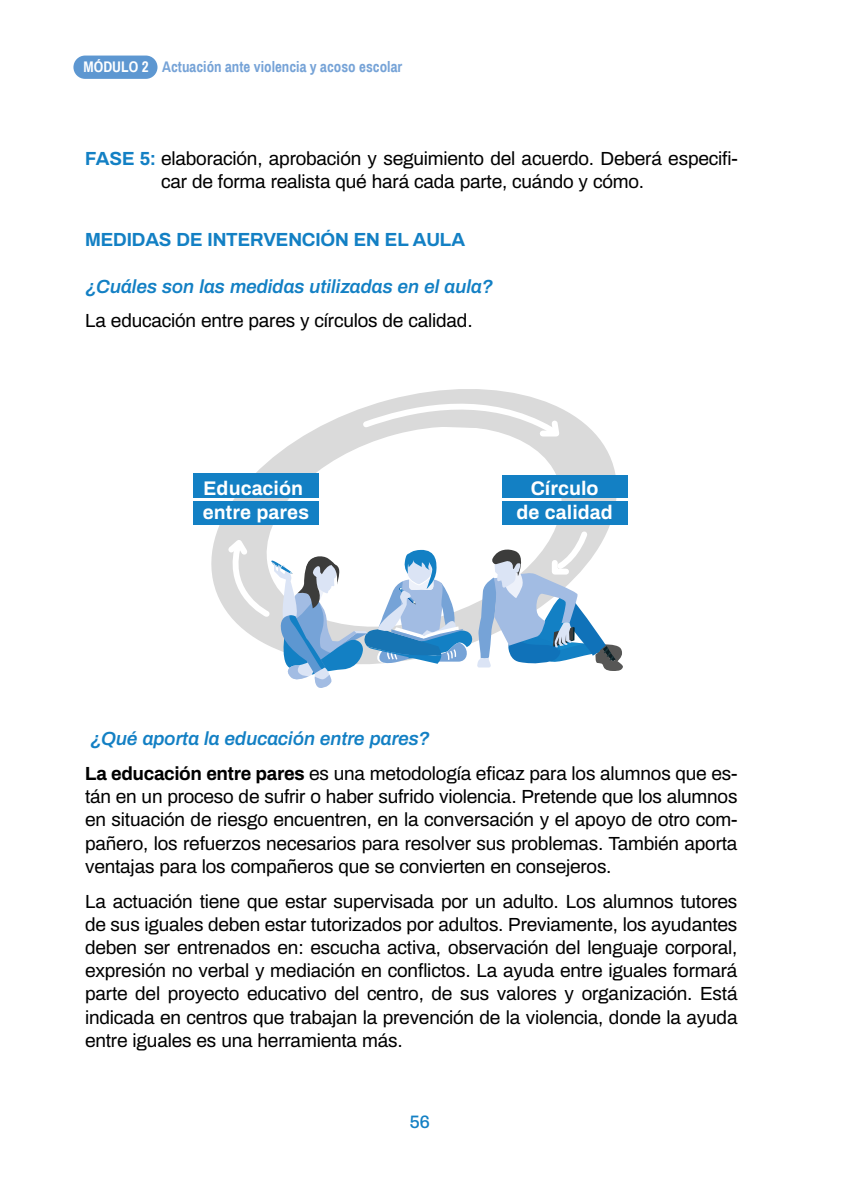
<style>
.page{position:relative;width:851px;height:1191px;background:#fff}
.page>*{position:absolute;margin:0;border:0;box-sizing:border-box;transform-origin:0 0}
.t1{font:700 19.8px/23.6px "Archivo";color:#fff;text-align:center}
.t2{font:19px/23.2px "Archivo";letter-spacing:-.01em;color:#000}
.t3{font:italic 600 19px "Archivo";letter-spacing:-.01em;color:#1380c4}
.t4{font:700 19px "Archivo";letter-spacing:-.01em;color:#1380c4}
.t5{font:500 18px "Archivo";color:#1380c4}
.t6{font:700 15px "Archivo Narrow";color:#76a3d7}
.s1{color:#fff}
.s2{font-weight:700;color:#1380c4}
.s3{font-weight:600;font-style:italic;color:#1380c4}
.s4{font-weight:700}
</style>
<div class="page">
<div style="left:73px;top:56px;width:84px;height:23px;background:#5d97d1;border-radius:12px"></div>
<svg style="left:211px;top:389px;width:417px;height:217px"></svg>
<div style="left:501px;top:475px;width:126px;height:23px;background:#1380c4"></div>
<div style="left:501px;top:501px;width:126px;height:24px;background:#1380c4"></div>
<div style="left:193px;top:473px;width:126px;height:25px;background:#1380c4"></div>
<div style="left:193px;top:501px;width:126px;height:24px;background:#1380c4"></div>
<svg style="left:358px;top:394px;width:205px;height:45px"></svg>
<svg style="left:223px;top:528px;width:400px;height:159px"></svg>
<p class="t6" style="left:84px;top:56px;width:320px"><span class="s1">MÓDULO 2</span> Actuación ante violencia y acoso escolar</p>
<p class="t2" style="left:161px;top:145px;width:578px;text-indent:-76px"><span class="s2">FASE 5:</span> elaboración, aprobación y seguimiento del acuerdo. Deberá especifi&shy;car de forma realista qué hará cada parte, cuándo y cómo.</p>
<p class="t4" style="left:85px;top:225px;width:381px">MEDIDAS DE INTERVENCIÓN EN EL AULA</p>
<p class="t3" style="left:85px;top:272px;width:409px">¿Cuáles son las medidas utilizadas en el aula?</p>
<p class="t2" style="left:85px;top:308px;width:389px">La educación entre pares y círculos de calidad.</p>
<p class="t1" style="left:203px;top:475px;width:108px;text-align:left">Educación entre pares</p>
<p class="t1" style="left:516px;top:475px;width:98px">Círculo<br>de calidad</p>
<p class="t2" style="left:85px;top:720px;width:653px;line-height:34.8px"><span class="s3">¿Qué aporta la educación entre pares?<br></span><span class="s4">La educación entre pares</span> es una metodología eficaz para los alumnos que es-</p>
<p class="t2" style="left:85px;top:783px;width:653px;text-align:justify">tán en un proceso de sufrir o haber sufrido violencia. Pretende que los alumnos en situación de riesgo encuentren, en la conversación y el apoyo de otro com&shy;pañero, los refuerzos necesarios para resolver sus problemas. También aporta ventajas para los compañeros que se convierten en consejeros.</p>
<p class="t2" style="left:85px;top:888px;width:654px;text-align:justify">La actuación tiene que estar supervisada por un adulto. Los alumnos tutores de sus iguales deben estar tutorizados por adultos. Previamente, los ayudantes deben ser entrenados en: escucha activa, observación del lenguaje corporal, expresión no verbal y mediación en conflictos. La ayuda entre iguales formará parte del proyecto educativo del centro, de sus valores y organización. Está indicada en centros que trabajan la prevención de la violencia, donde la ayuda entre iguales es una herramienta más.</p>
<p class="t5" style="left:410px;top:1108px;width:22px">56</p>
</div>
